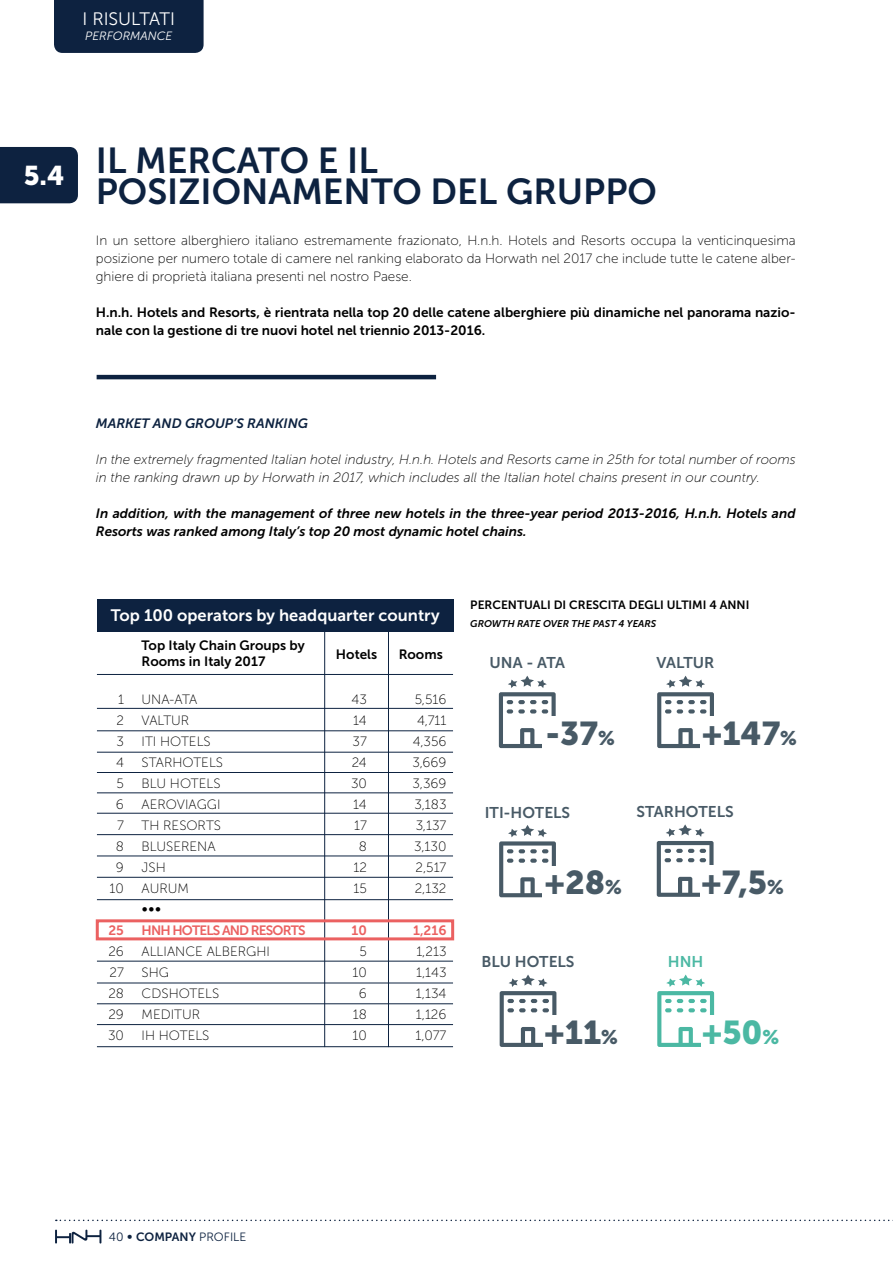
<style>
.page{position:relative;width:893px;height:1263px;background:#fff}
.page>*{position:absolute;margin:0;border:0;box-sizing:border-box;transform-origin:0 0}
.t1{font:36px/31.5px "Museo Sans 700";color:#0d2240}
.t2{font:32.85px "Museo Sans 900";color:#485a66}
.t3{font:32.85px "Museo Sans 900";color:#4bb8a3}
.t4{font:27px "Museo Sans 900";color:#fff}
.t5{font:18px "Museo Sans 300";color:#fff}
.t6{font:16.5px "Museo Sans 700";color:#fff}
.t7{font:15.6px "Museo Sans 700";color:#485a66}
.t8{font:15.6px "Museo Sans 700";color:#4bb8a3}
.t9{font:13.5px/21px "Museo Sans 100";color:#000;text-align:justify}
.t10{font:13.5px/18px "Museo Sans 700";color:#000}
.t11{font:italic 13.5px/18px "Museo Sans 100";color:#000}
.t12{font:italic 13.5px/18px "Museo Sans 700";color:#000}
.t13{font:13.5px "Museo Sans 700";letter-spacing:-.06em;color:#eb6161}
.t14{font:italic 13.5px "Museo Sans 700";color:#0d2240}
.t15{font:12px "Museo Sans 700";color:#000}
.t16{font:12px "Museo Sans 300";color:#0d2240}
.t17{font:italic 12px "Museo Sans 300";color:#fff}
.t18{font:italic 9.75px "Museo Sans 700";color:#000}
.s1{font-size:19.65px}
.s2{font-family:"Museo Sans 700"}
</style>
<div class="page">
<svg style="left:55px;top:1229px;width:46px;height:14px"></svg>
<svg style="left:56px;top:1219px;width:837px;height:2px"></svg>
<div style="left:0;top:147px;width:78px;height:56px;background:#0d2240"></div>
<hr style="left:97px;top:375px;width:339px;height:4px;background:#0d2240">
<svg style="left:499px;top:676px;width:57px;height:72px"></svg>
<div style="left:542px;top:716px;width:59px;height:33px;background:#fff"></div>
<svg style="left:657px;top:824px;width:57px;height:73px"></svg>
<div style="left:700px;top:865px;width:58px;height:33px;background:#fff"></div>
<svg style="left:499px;top:825px;width:57px;height:72px"></svg>
<div style="left:542px;top:865px;width:58px;height:33px;background:#fff"></div>
<svg style="left:657px;top:676px;width:57px;height:72px"></svg>
<div style="left:701px;top:716px;width:58px;height:33px;background:#fff"></div>
<svg style="left:500px;top:974px;width:56px;height:73px"></svg>
<div style="left:543px;top:1015px;width:58px;height:33px;background:#fff"></div>
<svg style="left:657px;top:974px;width:57px;height:73px"></svg>
<div style="left:701px;top:1015px;width:58px;height:33px;background:#fff"></div>
<div style="left:97px;top:599px;width:357px;height:32px;background:#0d2240"></div>
<hr style="left:97px;top:674px;width:356px;height:1px;background:#0d2240">
<hr style="left:97px;top:708px;width:356px;height:1px;background:#0d2240">
<hr style="left:97px;top:730px;width:356px;height:1px;background:#0d2240">
<hr style="left:97px;top:752px;width:356px;height:1px;background:#0d2240">
<hr style="left:97px;top:772px;width:356px;height:1px;background:#0d2240">
<hr style="left:97px;top:793px;width:356px;height:1px;background:#0d2240">
<hr style="left:97px;top:813px;width:356px;height:1px;background:#0d2240">
<hr style="left:97px;top:834px;width:356px;height:1px;background:#0d2240">
<hr style="left:97px;top:856px;width:356px;height:1px;background:#0d2240">
<hr style="left:97px;top:877px;width:356px;height:1px;background:#0d2240">
<hr style="left:97px;top:899px;width:356px;height:1px;background:#0d2240">
<hr style="left:97px;top:961px;width:356px;height:1px;background:#0d2240">
<hr style="left:97px;top:983px;width:356px;height:1px;background:#0d2240">
<hr style="left:97px;top:1003px;width:356px;height:1px;background:#0d2240">
<hr style="left:97px;top:1024px;width:356px;height:1px;background:#0d2240">
<hr style="left:97px;top:1046px;width:356px;height:1px;background:#0d2240">
<hr style="left:324px;top:630px;width:1px;height:417px;background:#0d2240">
<hr style="left:388px;top:630px;width:1px;height:417px;background:#0d2240">
<div style="left:96px;top:919px;width:358px;height:21px;border:3px solid #eb6161"></div>
<div style="left:54px;top:0;width:150px;height:53px;background:#0d2240"></div>
<h3 class="t5" style="left:83px;top:10px;width:94px">I RISULTATI</h3>
<p class="t17" style="left:85px;top:29px;width:89px">PERFORMANCE</p>
<h3 class="t4" style="left:24px;top:160px;width:42px">5.4</h3>
<h1 class="t1" style="left:96px;top:144px;width:562px">IL MERCATO E IL<br>POSIZIONAMENTO DEL GRUPPO</h1>
<p class="t9" style="left:96px;top:232px;width:701px;line-height:18px">In un settore alberghiero italiano estremamente frazionato, H.n.h. Hotels and Resorts occupa la venticinquesima posizione per numero totale di camere nel ranking elaborato da Horwath nel 2017 che include tutte le catene alber&shy;ghiere di proprietà italiana presenti nel nostro Paese.</p>
<p class="t10" style="left:96px;top:304px;width:701px">H.n.h. Hotels and Resorts, è rientrata nella top 20 delle catene alberghiere più dinamiche nel panorama nazio&shy;nale con la gestione di tre nuovi hotel nel triennio 2013-2016.</p>
<p class="t14" style="left:96px;top:416px;width:214px">MARKET AND GROUP’S RANKING</p>
<p class="t11" style="left:96px;top:451px;width:701px">In the extremely fragmented Italian hotel industry, H.n.h. Hotels and Resorts came in 25th for total number of rooms in the ranking drawn up by Horwath in 2017, which includes all the Italian hotel chains present in our country.</p>
<p class="t12" style="left:96px;top:505px;width:701px">In addition, with the management of three new hotels in the three-year period 2013-2016, H.n.h. Hotels and<br>Resorts was ranked among Italy’s top 20 most dynamic hotel chains.</p>
<p class="t6" style="left:111px;top:606px;width:330px">Top 100 operators by headquarter country</p>
<p class="t10" style="left:142px;top:637px;width:165px;line-height:16.5px">Top Italy Chain Groups by<br>Rooms in Italy 2017</p>
<p class="t9" style="left:142px;top:689px;width:83px;text-align:left">UNA-ATA<br>VALTUR<br>ITI HOTELS<br>STARHOTELS<br>BLU HOTELS<br>AEROVIAGGI<br>TH RESORTS<br>BLUSERENA<br>JSH<br>AURUM<br>∞∞∞</p>
<p class="t13" style="left:142px;top:923px;width:166px">HNH HOTELS AND RESORTS</p>
<p class="t9" style="left:142px;top:941px;width:130px;text-align:left">ALLIANCE ALBERGHI<br>SHG<br>CDSHOTELS<br>MEDITUR<br>IH HOTELS</p>
<p class="t10" style="left:336px;top:646px;width:43px">Hotels</p>
<p class="t10" style="left:399px;top:646px;width:46px">Rooms</p>
<p class="t9" style="left:412px;top:689px;width:36px;text-align:center">5,516<br>4,711<br>4,356<br>3,669<br>3,369<br>3,183<br>3,137<br>3,130<br>2,517<br>2,132</p>
<p class="t13" style="left:413px;top:923px;width:35px">1,216</p>
<p class="t9" style="left:416px;top:941px;width:32px">1,213<br>1,143<br>1,134<br>1,126<br>1,077</p>
<p class="t9" style="left:110px;top:689px;width:16px;text-align:right">1<br>2<br>3<br>4<br>5<br>6<br>7<br>8<br>9<br>10</p>
<p class="t13" style="left:108px;top:923px;width:17px">25</p>
<p class="t9" style="left:108px;top:941px;width:17px">26<br>27<br>28<br>29<br>30</p>
<p class="t9" style="left:351px;top:689px;width:17px;text-align:center">43<br>14<br>37<br>24<br>30<br>14<br>17<br>8<br>12<br>15</p>
<p class="t13" style="left:351px;top:923px;width:17px">10</p>
<p class="t9" style="left:353px;top:941px;width:16px;text-align:center">5<br>10<br>6<br>18<br>10</p>
<p class="t15" style="left:470px;top:598px;width:281px">PERCENTUALI DI CRESCITA DEGLI ULTIMI 4 ANNI</p>
<p class="t18" style="left:470px;top:618px;width:187px">GROWTH RATE OVER THE PAST 4 YEARS</p>
<p class="t7" style="left:489px;top:654px;width:77px">UNA - ATA</p>
<p class="t7" style="left:657px;top:654px;width:59px">VALTUR</p>
<h2 class="t2" style="left:546px;top:715px;width:71px">-37<span class="s1">%</span></h2>
<h2 class="t2" style="left:702px;top:715px;width:97px">+147<span class="s1">%</span></h2>
<p class="t7" style="left:485px;top:804px;width:87px">ITI-HOTELS</p>
<p class="t7" style="left:637px;top:803px;width:99px">STARHOTELS</p>
<h2 class="t2" style="left:544px;top:864px;width:79px">+28<span class="s1">%</span></h2>
<h2 class="t2" style="left:701px;top:863px;width:84px">+7,5<span class="s1">%</span></h2>
<p class="t7" style="left:481px;top:953px;width:95px">BLU HOTELS</p>
<h2 class="t2" style="left:544px;top:1014px;width:75px">+11<span class="s1">%</span></h2>
<p class="t8" style="left:668px;top:953px;width:37px">HNH</p>
<h2 class="t3" style="left:702px;top:1014px;width:79px">+50<span class="s1">%</span></h2>
<p class="t16" style="left:109px;top:1230px;width:139px">40 ∞ <span class="s2">COMPANY</span> PROFILE</p>
</div>
